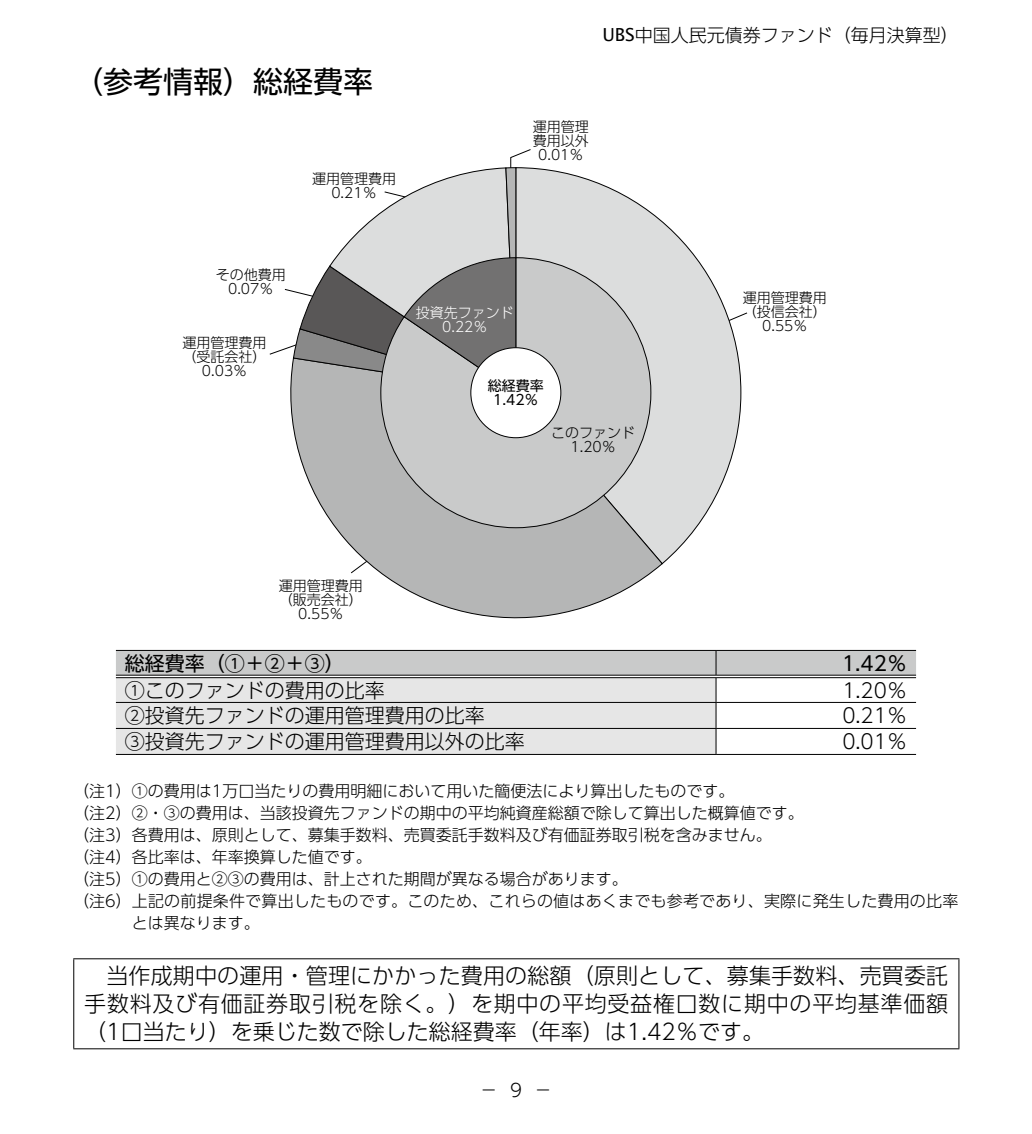
<style>
.page{position:relative;width:1032px;height:1134px;background:#fff}
.page>*{position:absolute;margin:0;border:0;box-sizing:border-box;transform-origin:0 0}
.t1{font:30px "UD Shin Go Pro";color:#000}
.t2{font:300 22px/28px "UD Shin Go Pro";letter-spacing:.015em;color:#000;text-align:justify}
.t3{font:300 20px "UD Shin Go Pro";color:#000}
.t4{font:20px "UD Shin Go Pro";color:#000}
.t5{font:300 18px "UD Shin Go Pro";color:#000}
.t6{font:300 16px "UD Shin Go Pro";color:#000}
.t7{font:300 14px/14px "UD Shin Go Pro";color:#000;text-align:center}
.t8{font:300 14px/14px "UD Shin Go Pro";color:#fff;text-align:center}
.t9{font:14px/14px "UD Shin Go Pro";color:#000;text-align:center}
.s1{font-family:"Lucida Sans Unicode";font-weight:400}
</style>
<div class="page">
<svg style="left:116px;top:650px;width:800px;height:104px"></svg>
<hr style="left:116px;top:754px;width:600px;height:1px;background:#000">
<hr style="left:716px;top:754px;width:200px;height:1px;background:#000">
<hr style="left:116px;top:675px;width:600px;height:1px;background:#000">
<hr style="left:116px;top:677px;width:600px;height:1px;background:#000">
<hr style="left:716px;top:675px;width:200px;height:1px;background:#000">
<hr style="left:716px;top:677px;width:200px;height:1px;background:#000">
<hr style="left:73px;top:958px;width:886px;height:1px;background:#000">
<hr style="left:73px;top:959px;width:1px;height:89px;background:#000">
<hr style="left:958px;top:959px;width:1px;height:89px;background:#000">
<hr style="left:73px;top:1048px;width:886px;height:1px;background:#000">
<svg style="left:532px;top:167px;width:210px;height:397px"></svg>
<svg style="left:295px;top:357px;width:368px;height:262px"></svg>
<svg style="left:380px;top:257px;width:272px;height:272px;background:#c6c7c7"></svg>
<svg style="left:269px;top:149px;width:263px;height:289px"></svg>
<div style="left:471px;top:348px;width:90px;height:90px;background:#fff;border-radius:50%"></div>
<h1 class="t1" style="left:73px;top:57px;width:301px">（参考情報）総経費率</h1>
<p class="t7" style="left:312px;top:171px;width:85px">運用管理費用<br>0.21％</p>
<p class="t5" style="left:602px;top:20px;width:358px"><span class="s1">UBS</span>中国人民元債券ファンド（毎月決算型）</p>
<p class="t7" style="left:533px;top:119px;width:57px">運用管理費用以外<br>0.01％</p>
<p class="t7" style="left:216px;top:267px;width:71px">その他費用<br>0.07％</p>
<p class="t7" style="left:183px;top:335px;width:85px">運用管理費用（受託会社）<br>0.03％</p>
<p class="t8" style="left:416px;top:305px;width:99px">投資先ファンド<br>0.22％</p>
<p class="t9" style="left:488px;top:378px;width:57px">総経費率<br>1.42％</p>
<p class="t7" style="left:551px;top:425px;width:85px">このファンド<br>1.20％</p>
<p class="t7" style="left:743px;top:290px;width:85px">運用管理費用（投信会社）<br>0.55％</p>
<p class="t7" style="left:279px;top:578px;width:85px">運用管理費用（販売会社）<br>0.55％</p>
<p class="t4" style="left:125px;top:647px;width:222px">総経費率（①＋②＋③）</p>
<p class="t4" style="left:842px;top:647px;width:66px">1.42％</p>
<p class="t3" style="left:125px;top:674px;width:262px">①このファンドの費用の比率</p>
<p class="t3" style="left:842px;top:674px;width:66px">1.20％</p>
<p class="t3" style="left:125px;top:699px;width:362px">②投資先ファンドの運用管理費用の比率</p>
<p class="t3" style="left:842px;top:699px;width:66px">0.21％</p>
<p class="t3" style="left:125px;top:725px;width:402px">③投資先ファンドの運用管理費用以外の比率</p>
<p class="t3" style="left:842px;top:725px;width:66px">0.01％</p>
<p class="t6" style="left:73px;top:778px;width:663px">（注1）①の費用は1万口当たりの費用明細において用いた簡便法により算出したものです。</p>
<p class="t6" style="left:73px;top:800px;width:732px">（注2）②・③の費用は、当該投資先ファンドの期中の平均純資産総額で除して算出した概算値です。</p>
<p class="t6" style="left:73px;top:822px;width:700px">（注3）各費用は、原則として、募集手数料、売買委託手数料及び有価証券取引税を含みません。</p>
<p class="t6" style="left:73px;top:844px;width:300px">（注4）各比率は、年率換算した値です。</p>
<p class="t6" style="left:73px;top:866px;width:556px">（注5）①の費用と②③の費用は、計上された期間が異なる場合があります。</p>
<p class="t6" style="left:73px;top:888px;width:886px">（注6）上記の前提条件で算出したものです。このため、これらの値はあくまでも参考であり、実際に発生した費用の比率</p>
<p class="t6" style="left:132px;top:910px;width:129px">とは異なります。</p>
<h2 class="t2" style="left:84px;top:961px;width:865px">　当作成期中の運用・管理にかかった費用の総額（原則として、募集手数料、売買委託手数料及び有価証券取引税を除く。）を期中の平均受益権口数に期中の平均基準価額（1口当たり）を乗じた数で除した総経費率（年率）は1.42％です。</h2>
<p class="t5" style="left:510px;top:1076px;width:13px">9</p>
<p class="t5" style="left:480px;top:1076px;width:73px">－　　－</p>
</div>
